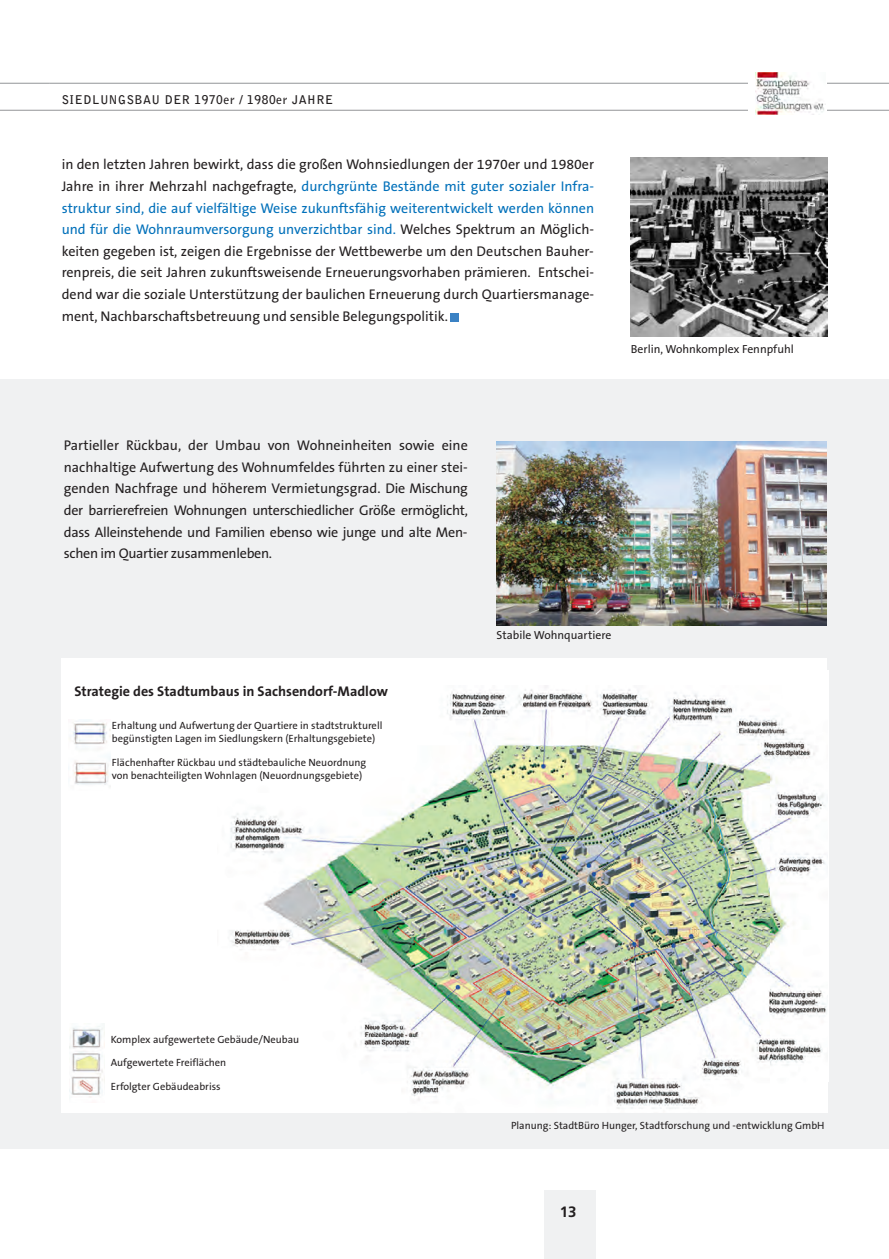
<style>
.page{position:relative;width:889px;height:1259px;background:#fff}
.page>*{position:absolute;margin:0;border:0;box-sizing:border-box;transform-origin:0 0}
.t1{font:700 15px "Frutiger";color:#231f20}
.t2{font:14.1px/21.6px "The Sans B5 Plain";letter-spacing:-.015em;color:#231f20;text-align:justify}
.t3{font:700 14.1px "The Sans B7";color:#231f20}
.t4{font:700 12px "Bell Gothic Std";letter-spacing:.05em;color:#231f20}
.t5{font:11.7px "The Sans B5 Plain";color:#231f20}
.t6{font:10.5px/12.6px "The Sans B5 Plain";color:#231f20}
.s1{color:#0070ba}
</style>
<div class="page">
<div style="left:0;top:379px;width:889px;height:769px;background:#f0f1f2"></div>
<hr style="left:49px;top:83px;width:840px;height:1px;background:#939598">
<div style="left:544px;top:1190px;width:51px;height:69px;background:#f0f1f2"></div>
<hr style="left:0;top:110px;width:889px;height:1px;background:#939598">
<hr style="left:0;top:83px;width:49px;height:1px;background:#939598">
<img style="left:496px;top:441px;width:330px;height:184px">
<div style="left:62px;top:658px;width:765px;height:454px;background:#fff"></div>
<img style="left:230px;top:685px;width:597px;height:424px">
<div style="left:68px;top:671px;width:320px;height:68px;background:#fff"></div>
<img style="left:73px;top:720px;width:38px;height:67px">
<div style="left:112px;top:721px;width:287px;height:30px;background:#fff"></div>
<div style="left:748px;top:68px;width:79px;height:51px;background:#fff"></div>
<img style="left:755px;top:72px;width:69px;height:43px">
<div style="left:450px;top:313px;width:9px;height:8px;background:#3b82c4"></div>
<img style="left:70px;top:1026px;width:35px;height:71px">
<img style="left:631px;top:157px;width:196px;height:180px">
<p class="t4" style="left:62px;top:95px;width:273px">SIEDLUNGSBAU DER 1970er / 1980er JAHRE</p>
<p class="t2" style="left:62px;top:154px;width:534px">in den letzten Jahren bewirkt, dass die großen Wohnsiedlungen der 1970er und 1980er Jahre in ihrer Mehrzahl nachgefragte, <span class="s1">durchgrünte Bestände mit guter sozialer Infra&shy;struktur sind, die auf vielfältige Weise zukunftsfähig weiterentwickelt werden können und für die Wohnraumversorgung unverzichtbar sind.</span> Welches Spektrum an Möglich&shy;keiten gegeben ist, zeigen die Ergebnisse der Wettbewerbe um den Deutschen Bauher&shy;renpreis, die seit Jahren zukunftsweisende Erneuerungsvorhaben prämieren. Entschei&shy;dend war die soziale Unterstützung der baulichen Erneuerung durch Quartiersmanage&shy;ment, Nachbarschaftsbetreuung und sensible Belegungspolitik.</p>
<p class="t5" style="left:631px;top:343px;width:164px">Berlin, Wohnkomplex Fennpfuhl</p>
<p class="t2" style="left:64px;top:435px;width:405px">Partieller Rückbau, der Umbau von Wohneinheiten sowie eine nachhaltige Aufwertung des Wohnumfeldes führten zu einer stei&shy;genden Nachfrage und höherem Vermietungsgrad. Die Mischung der barrierefreien Wohnungen unterschiedlicher Größe ermöglicht, dass Alleinstehende und Familien ebenso wie junge und alte Men&shy;schen im Quartier zusammenleben.</p>
<p class="t3" style="left:74px;top:683px;width:315px">Strategie des Stadtumbaus in Sachsendorf-Madlow</p>
<p class="t6" style="left:112px;top:719px;width:272px">Erhaltung und Aufwertung der Quartiere in stadtstrukturell begünstigten Lagen im Siedlungskern (Erhaltungsgebiete)</p>
<p class="t6" style="left:112px;top:757px;width:256px">Flächenhafter Rückbau und städtebauliche Neuordnung von benachteiligten Wohnlagen (Neuordnungsgebiete)</p>
<p class="t5" style="left:496px;top:629px;width:116px">Stabile Wohnquartiere</p>
<p class="t6" style="left:111px;top:1033px;width:190px">Komplex aufgewertete Gebäude/Neubau</p>
<p class="t6" style="left:111px;top:1056px;width:117px">Aufgewertete Freiflächen</p>
<p class="t6" style="left:111px;top:1080px;width:111px">Erfolgter Gebäudeabriss</p>
<p class="t6" style="left:511px;top:1119px;width:315px">Planung: StadtBüro Hunger, Stadtforschung und -entwicklung GmbH</p>
<p class="t1" style="left:560px;top:1206px;width:18px">13</p>
</div>
